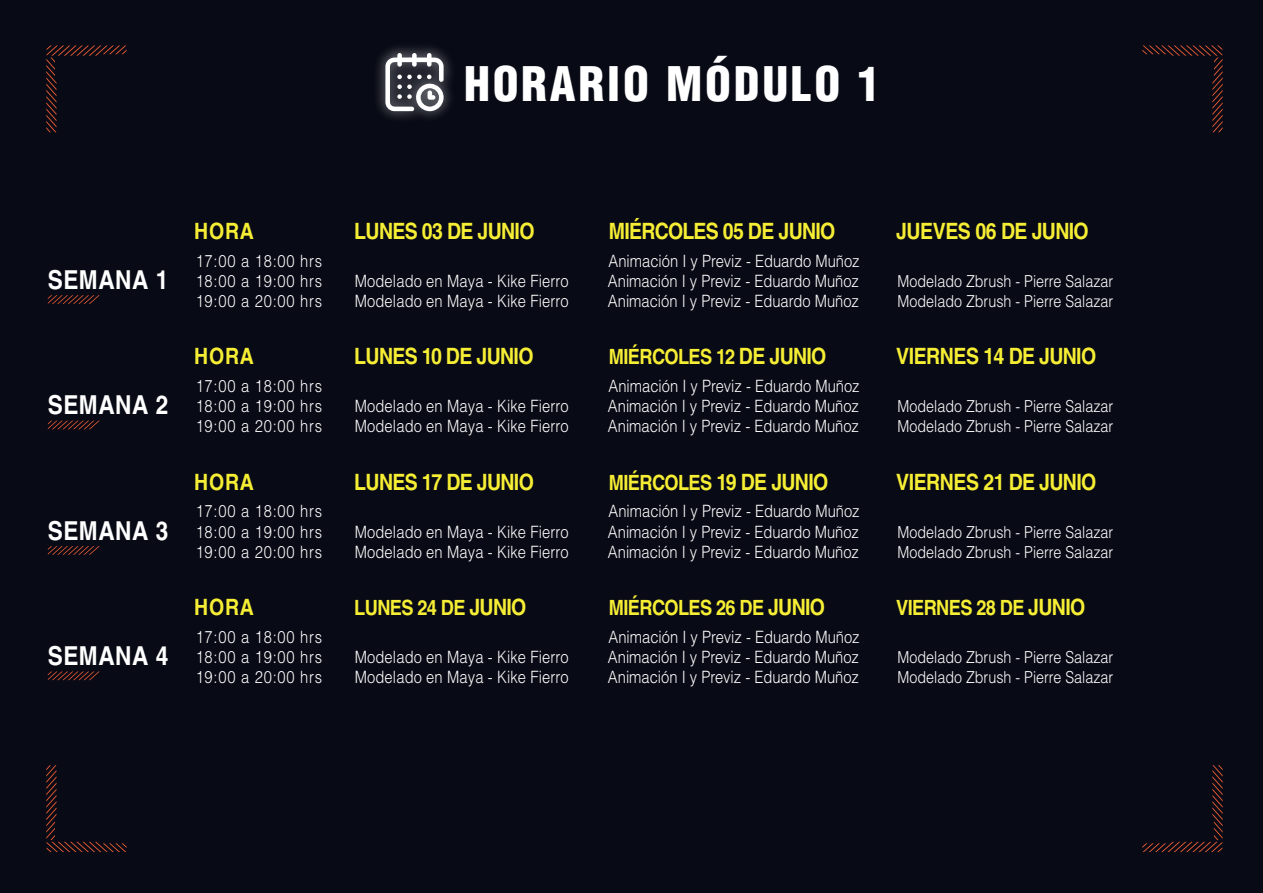
<style>
.page{position:relative;width:1263px;height:893px;background:#080a15}
.page>*{position:absolute;margin:0;border:0;box-sizing:border-box;transform-origin:0 0}
.t1{font:900 condensed 46.5px "Helvetica LT Std";letter-spacing:.06em;color:#fff}
.t2{font:700 26.1px "Helvetica LT Std";letter-spacing:.02em;color:#fff;scale:.87 1}
.t3{font:700 22.5px "Helvetica LT Std";letter-spacing:-.035em;color:#f6ee34;scale:.87 1}
.t4{font:700 21px "Helvetica LT Std";letter-spacing:-.035em;color:#f6ee34;scale:.87 1}
.t5{font:300 16.95px/20.1px "Helvetica LT Std";color:#fff;scale:.87 1}
.t6{font:300 16.95px "Helvetica LT Std";letter-spacing:.05em;color:#fff;scale:.87 1}
.t7{font:300 16.5px/20.1px "Helvetica LT Std";color:#fff;scale:.87 1}
.s1{font-size:22.5px}
</style>
<div class="page">
<svg style="left:48px;top:295px;width:52px;height:9px"></svg>
<svg style="left:48px;top:421px;width:51px;height:8px"></svg>
<svg style="left:48px;top:546px;width:52px;height:9px"></svg>
<svg style="left:48px;top:671px;width:52px;height:9px"></svg>
<svg style="left:1142px;top:765px;width:80px;height:87px"></svg>
<svg style="left:46px;top:45px;width:81px;height:87px"></svg>
<svg style="left:46px;top:765px;width:81px;height:87px"></svg>
<svg style="left:1142px;top:45px;width:80px;height:87px"></svg>
<img style="left:377px;top:47px;width:74px;height:71px">
<svg style="left:385px;top:53px;width:59px;height:58px;background:#7e7f85"></svg>
<h1 class="t1" style="left:464px;top:55px;width:418px">HORARIO MÓDULO 1</h1>
<h2 class="t2" style="left:48px;top:264px;width:140px">SEMANA 1</h2>
<h3 class="t3" style="left:194px;top:217px;width:70px">HORA</h3>
<p class="t6" style="left:196px;top:250px;width:147px">17:00 a 18:00 hrs</p>
<h3 class="t3" style="left:354px;top:217px;width:209px">LUNES 03 DE JUNIO</h3>
<h3 class="t3" style="left:609px;top:217px;width:262px">MIÉRCOLES 05 DE JUNIO</h3>
<p class="t5" style="left:609px;top:250px;width:290px">Animación I y Previz - Eduardo Muñoz</p>
<p class="t6" style="left:196px;top:270px;width:147px">18:00 a 19:00 hrs</p>
<p class="t5" style="left:355px;top:271px;width:247px">Modelado en Maya - Kike Fierro</p>
<p class="t6" style="left:196px;top:290px;width:147px">19:00 a 20:00 hrs</p>
<p class="t5" style="left:355px;top:291px;width:247px">Modelado en Maya - Kike Fierro</p>
<p class="t5" style="left:608px;top:271px;width:290px">Animación I y Previz - Eduardo Muñoz<br>Animación I y Previz - Eduardo Muñoz</p>
<h3 class="t3" style="left:896px;top:217px;width:223px">JUEVES 06 DE JUNIO</h3>
<p class="t7" style="left:897px;top:271px;width:249px">Modelado Zbrush - Pierre Salazar<br>Modelado Zbrush - Pierre Salazar</p>
<h2 class="t2" style="left:48px;top:389px;width:140px">SEMANA 2</h2>
<h3 class="t3" style="left:194px;top:343px;width:70px">HORA</h3>
<p class="t6" style="left:196px;top:375px;width:147px">17:00 a 18:00 hrs</p>
<h3 class="t3" style="left:354px;top:343px;width:207px">LUNES 10 DE JUNIO</h3>
<p class="t4" style="left:609px;top:344px;width:252px">MIÉRCOLES 12 <span class="s1">DE JUNIO</span></p>
<p class="t5" style="left:609px;top:376px;width:290px">Animación I y Previz - Eduardo Muñoz</p>
<p class="t6" style="left:196px;top:396px;width:147px">18:00 a 19:00 hrs</p>
<p class="t5" style="left:355px;top:396px;width:247px">Modelado en Maya - Kike Fierro</p>
<p class="t6" style="left:196px;top:416px;width:147px">19:00 a 20:00 hrs</p>
<p class="t5" style="left:355px;top:416px;width:247px">Modelado en Maya - Kike Fierro</p>
<p class="t5" style="left:608px;top:396px;width:290px">Animación I y Previz - Eduardo Muñoz<br>Animación I y Previz - Eduardo Muñoz</p>
<h3 class="t3" style="left:896px;top:343px;width:231px">VIERNES 14 DE JUNIO</h3>
<p class="t7" style="left:897px;top:396px;width:249px">Modelado Zbrush - Pierre Salazar<br>Modelado Zbrush - Pierre Salazar</p>
<h2 class="t2" style="left:48px;top:514px;width:140px">SEMANA 3</h2>
<h3 class="t3" style="left:194px;top:468px;width:70px">HORA</h3>
<p class="t6" style="left:196px;top:501px;width:147px">17:00 a 18:00 hrs</p>
<h3 class="t3" style="left:354px;top:468px;width:208px">LUNES 17 DE JUNIO</h3>
<p class="t4" style="left:609px;top:470px;width:254px">MIÉRCOLES <span class="s1">19 DE JUNIO</span></p>
<p class="t5" style="left:609px;top:501px;width:290px">Animación I y Previz - Eduardo Muñoz</p>
<p class="t6" style="left:196px;top:521px;width:147px">18:00 a 19:00 hrs</p>
<p class="t5" style="left:355px;top:521px;width:247px">Modelado en Maya - Kike Fierro</p>
<p class="t6" style="left:196px;top:541px;width:147px">19:00 a 20:00 hrs</p>
<p class="t5" style="left:355px;top:541px;width:247px">Modelado en Maya - Kike Fierro</p>
<p class="t5" style="left:608px;top:521px;width:290px">Animación I y Previz - Eduardo Muñoz<br>Animación I y Previz - Eduardo Muñoz</p>
<h3 class="t3" style="left:896px;top:468px;width:231px">VIERNES 21 DE JUNIO</h3>
<p class="t7" style="left:897px;top:522px;width:249px">Modelado Zbrush - Pierre Salazar<br>Modelado Zbrush - Pierre Salazar</p>
<h2 class="t2" style="left:48px;top:640px;width:140px">SEMANA 4</h2>
<h3 class="t3" style="left:194px;top:594px;width:70px">HORA</h3>
<p class="t6" style="left:196px;top:626px;width:147px">17:00 a 18:00 hrs</p>
<p class="t4" style="left:354px;top:595px;width:199px">LUNES 24 DE <span class="s1">JUNIO</span></p>
<p class="t4" style="left:609px;top:595px;width:250px">MIÉRCOLES 26 DE <span class="s1">JUNIO</span></p>
<p class="t5" style="left:609px;top:627px;width:290px">Animación I y Previz - Eduardo Muñoz</p>
<p class="t6" style="left:196px;top:646px;width:147px">18:00 a 19:00 hrs</p>
<p class="t5" style="left:355px;top:647px;width:247px">Modelado en Maya - Kike Fierro</p>
<p class="t6" style="left:196px;top:667px;width:147px">19:00 a 20:00 hrs</p>
<p class="t5" style="left:355px;top:667px;width:247px">Modelado en Maya - Kike Fierro</p>
<p class="t5" style="left:608px;top:647px;width:290px">Animación I y Previz - Eduardo Muñoz<br>Animación I y Previz - Eduardo Muñoz</p>
<p class="t4" style="left:896px;top:595px;width:219px">VIERNES 28 DE <span class="s1">JUNIO</span></p>
<p class="t7" style="left:897px;top:647px;width:249px">Modelado Zbrush - Pierre Salazar<br>Modelado Zbrush - Pierre Salazar</p>
</div>
